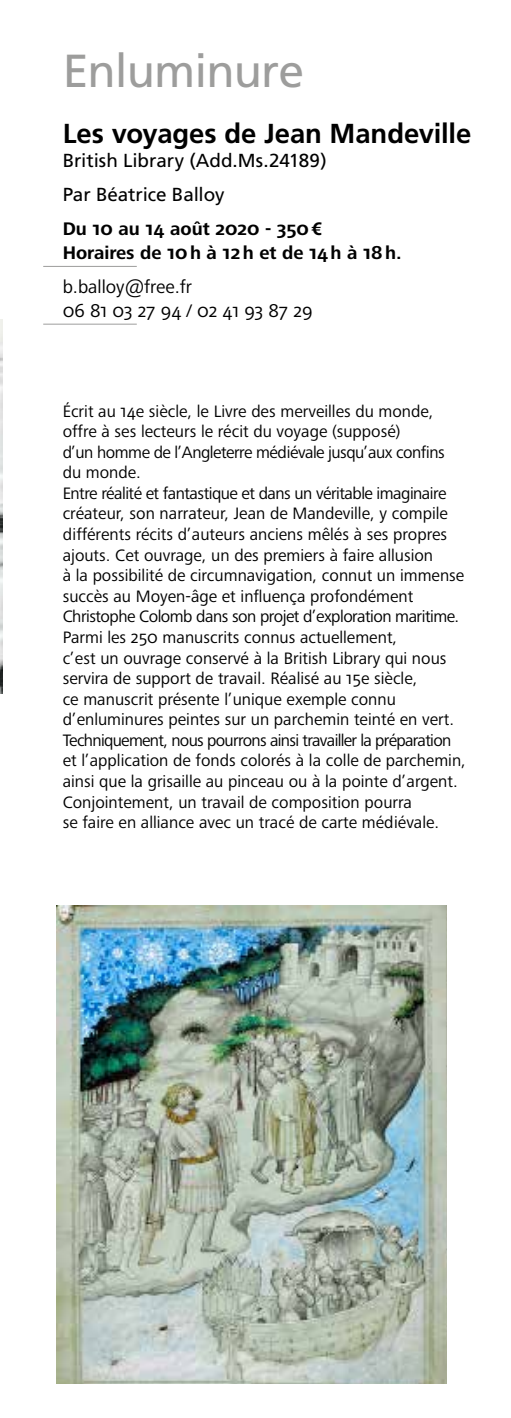
<style>
.page{position:relative;width:511px;height:1418px;background:#fff}
.page>*{position:absolute;margin:0;border:0;box-sizing:border-box;transform-origin:0 0}
.t1{font:46.2px "Frutiger";letter-spacing:-.02em;color:#9d9d9c}
.t2{font:700 27.4px "Frutiger";letter-spacing:-.005em;color:#000}
.t3{font:700 18.8px/24px "Frutiger Next Pro";color:#000}
.t4{font:18.8px/33.8px "Frutiger";letter-spacing:-.005em;color:#000}
.t5{font:18.8px/24px "Frutiger Next Pro";color:#000}
.t6{font:17.2px/20.6px "Frutiger Next Pro";color:#000}
</style>
<div class="page">
<hr style="left:43px;top:266px;width:94px;height:1px;background:#9d9d9c">
<hr style="left:43px;top:324px;width:94px;height:1px;background:#9d9d9c">
<img style="left:57px;top:905px;width:389px;height:478px">
<img style="left:0;top:319px;width:2px;height:374px">
<h1 class="t1" style="left:63px;top:43px;width:243px">Enluminure</h1>
<h2 class="t2" style="left:63px;top:118px;width:410px">Les voyages de Jean Mandeville</h2>
<p class="t4" style="left:63px;top:144px;width:265px">British Library (Add.Ms.24189)<br>Par Béatrice Balloy</p>
<p class="t3" style="left:63px;top:217px;width:340px">Du 10 au 14 août 2020 - 350€<br>Horaires de 10h à 12h et de 14h à 18h.</p>
<p class="t5" style="left:63px;top:274px;width:251px">b.balloy@free.fr<br>06 81 03 27 94 / 02 41 93 87 29</p>
<p class="t6" style="left:63px;top:400px;width:404px">Écrit au 14e siècle, le Livre des merveilles du monde, offre à ses lecteurs le récit du voyage (supposé)<br>d’un homme de l’Angleterre médiévale jusqu’aux confins du monde.<br>Entre réalité et fantastique et dans un véritable imaginaire créateur, son narrateur, Jean de Mandeville, y compile différents récits d’auteurs anciens mêlés à ses propres ajouts. Cet ouvrage, un des premiers à faire allusion<br>à la possibilité de circumnavigation, connut un immense succès au Moyen-âge et influença profondément Christophe Colomb dans son projet d’exploration maritime.<br>Parmi les 250 manuscrits connus actuellement,<br>c’est un ouvrage conservé à la British Library qui nous servira de support de travail. Réalisé au 15e siècle,<br>ce manuscrit présente l’unique exemple connu d’enluminures peintes sur un parchemin teinté en vert.<br>Techniquement, nous pourrons ainsi travailler la préparation et l’application de fonds colorés à la colle de parchemin, ainsi que la grisaille au pinceau ou à la pointe d’argent.<br>Conjointement, un travail de composition pourra<br>se faire en alliance avec un tracé de carte médiévale.</p>
</div>
